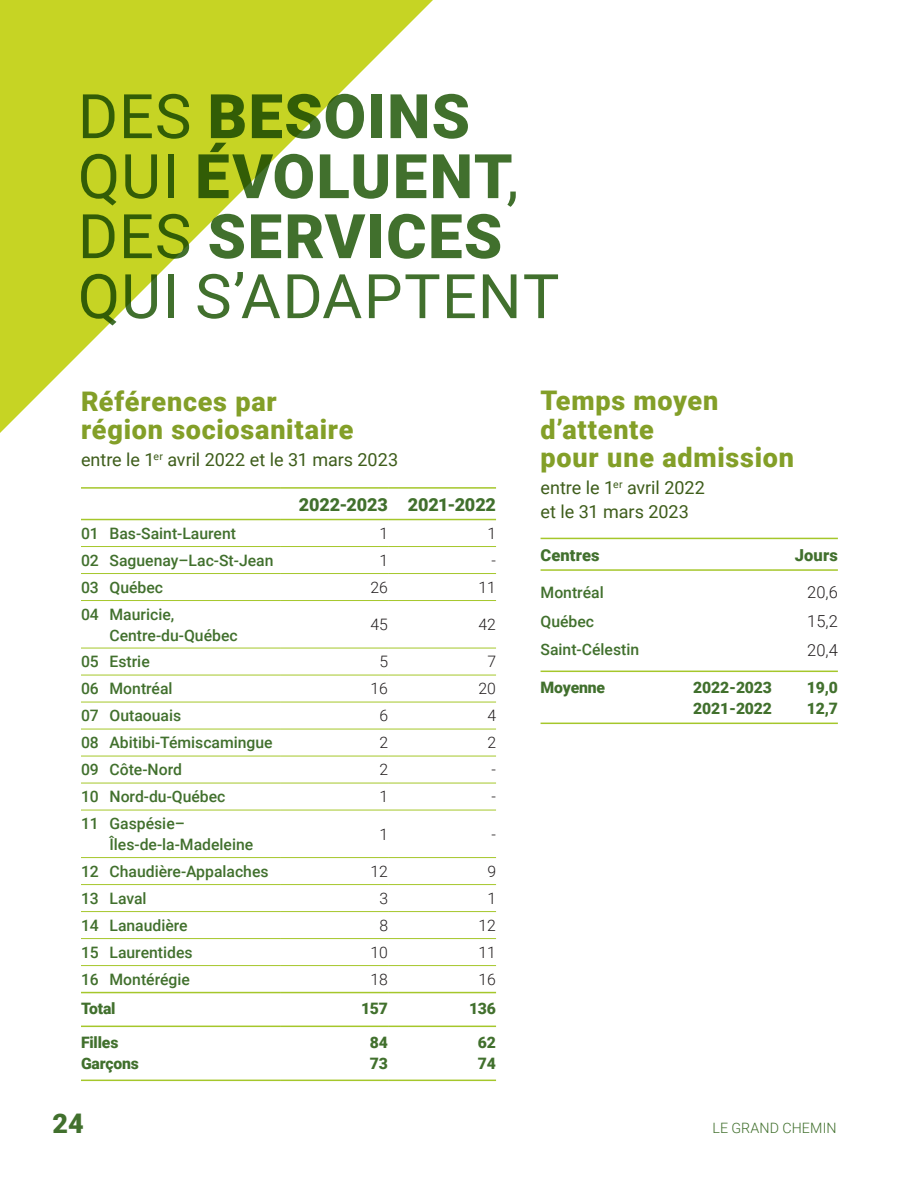
<style>
.page{position:relative;width:918px;height:1188px;background:#fff}
.page>*{position:absolute;margin:0;border:0;box-sizing:border-box;transform-origin:0 0}
.t1{font:61.5px/60px "Roboto";letter-spacing:.02em;color:#41702d}
.Titre_Tableau{font:900 27px/28.5px "Roboto";letter-spacing:.03em;color:#839f28}
.t2{font:900 27px "Roboto";color:#41702d}
.Titre_Tableau-2{font:18px/24px "Roboto";color:#3e5d1b}
.t3{font:900 18px "Roboto";letter-spacing:-.005em;color:#41702d}
.t4{font:900 16.5px "Roboto";letter-spacing:.005em;color:#41702d}
.t5{font:300 16.5px "Roboto";color:#231f20}
.t6{font:500 15.75px/21px "Roboto";color:#41702d}
.t7{font:900 15.75px/21px "Roboto";letter-spacing:-.01em;color:#41702d}
.t8{font:300 15.75px "Roboto";color:#231f20}
.t9{font:300 14.25px "Roboto";letter-spacing:.01em;color:#41702d}
.s1{font-weight:900}
</style>
<div class="page">
<hr style="left:81px;top:487px;width:199px;height:2px;background:#a5c72b">
<hr style="left:280px;top:487px;width:108px;height:2px;background:#a5c72b">
<hr style="left:388px;top:487px;width:108px;height:2px;background:#a5c72b">
<hr style="left:81px;top:546px;width:199px;height:1px;background:#a5c72b">
<hr style="left:280px;top:546px;width:108px;height:1px;background:#a5c72b">
<hr style="left:388px;top:546px;width:108px;height:1px;background:#a5c72b">
<hr style="left:81px;top:573px;width:199px;height:1px;background:#a5c72b">
<hr style="left:280px;top:573px;width:108px;height:1px;background:#a5c72b">
<hr style="left:388px;top:573px;width:108px;height:1px;background:#a5c72b">
<hr style="left:81px;top:600px;width:199px;height:1px;background:#a5c72b">
<hr style="left:280px;top:600px;width:108px;height:1px;background:#a5c72b">
<hr style="left:388px;top:600px;width:108px;height:1px;background:#a5c72b">
<hr style="left:81px;top:648px;width:199px;height:1px;background:#a5c72b">
<hr style="left:280px;top:648px;width:108px;height:1px;background:#a5c72b">
<hr style="left:388px;top:648px;width:108px;height:1px;background:#a5c72b">
<hr style="left:81px;top:675px;width:199px;height:1px;background:#a5c72b">
<hr style="left:280px;top:675px;width:108px;height:1px;background:#a5c72b">
<hr style="left:388px;top:675px;width:108px;height:1px;background:#a5c72b">
<hr style="left:81px;top:702px;width:199px;height:1px;background:#a5c72b">
<hr style="left:280px;top:702px;width:108px;height:1px;background:#a5c72b">
<hr style="left:388px;top:702px;width:108px;height:1px;background:#a5c72b">
<hr style="left:81px;top:729px;width:199px;height:1px;background:#a5c72b">
<hr style="left:280px;top:729px;width:108px;height:1px;background:#a5c72b">
<hr style="left:388px;top:729px;width:108px;height:1px;background:#a5c72b">
<hr style="left:81px;top:756px;width:199px;height:1px;background:#a5c72b">
<hr style="left:280px;top:756px;width:108px;height:1px;background:#a5c72b">
<hr style="left:388px;top:756px;width:108px;height:1px;background:#a5c72b">
<hr style="left:81px;top:783px;width:199px;height:1px;background:#a5c72b">
<hr style="left:280px;top:783px;width:108px;height:1px;background:#a5c72b">
<hr style="left:388px;top:783px;width:108px;height:1px;background:#a5c72b">
<hr style="left:81px;top:810px;width:199px;height:1px;background:#a5c72b">
<hr style="left:280px;top:810px;width:108px;height:1px;background:#a5c72b">
<hr style="left:388px;top:810px;width:108px;height:1px;background:#a5c72b">
<hr style="left:81px;top:857px;width:199px;height:1px;background:#a5c72b">
<hr style="left:280px;top:857px;width:108px;height:1px;background:#a5c72b">
<hr style="left:388px;top:857px;width:108px;height:1px;background:#a5c72b">
<hr style="left:81px;top:884px;width:199px;height:1px;background:#a5c72b">
<hr style="left:280px;top:884px;width:108px;height:1px;background:#a5c72b">
<hr style="left:388px;top:884px;width:108px;height:1px;background:#a5c72b">
<hr style="left:81px;top:911px;width:199px;height:1px;background:#a5c72b">
<hr style="left:280px;top:911px;width:108px;height:1px;background:#a5c72b">
<hr style="left:388px;top:911px;width:108px;height:1px;background:#a5c72b">
<hr style="left:81px;top:938px;width:199px;height:1px;background:#a5c72b">
<hr style="left:280px;top:938px;width:108px;height:1px;background:#a5c72b">
<hr style="left:388px;top:938px;width:108px;height:1px;background:#a5c72b">
<hr style="left:81px;top:965px;width:199px;height:1px;background:#a5c72b">
<hr style="left:280px;top:965px;width:108px;height:1px;background:#a5c72b">
<hr style="left:388px;top:965px;width:108px;height:1px;background:#a5c72b">
<hr style="left:81px;top:1026px;width:199px;height:1px;background:#a5c72b">
<hr style="left:280px;top:1026px;width:108px;height:1px;background:#a5c72b">
<hr style="left:388px;top:1026px;width:108px;height:1px;background:#a5c72b">
<hr style="left:81px;top:992px;width:199px;height:1px;background:#a5c72b">
<hr style="left:280px;top:992px;width:108px;height:1px;background:#a5c72b">
<hr style="left:388px;top:992px;width:108px;height:1px;background:#a5c72b">
<hr style="left:81px;top:1080px;width:199px;height:1px;background:#a5c72b">
<hr style="left:280px;top:1080px;width:108px;height:1px;background:#a5c72b">
<hr style="left:388px;top:1080px;width:108px;height:1px;background:#a5c72b">
<hr style="left:81px;top:519px;width:199px;height:1px;background:#a5c72b">
<hr style="left:280px;top:519px;width:108px;height:1px;background:#a5c72b">
<hr style="left:388px;top:519px;width:108px;height:1px;background:#a5c72b">
<hr style="left:541px;top:538px;width:129px;height:1px;background:#a5c72b">
<hr style="left:670px;top:538px;width:102px;height:1px;background:#a5c72b">
<hr style="left:772px;top:538px;width:66px;height:1px;background:#a5c72b">
<hr style="left:541px;top:671px;width:129px;height:1px;background:#a5c72b">
<hr style="left:670px;top:671px;width:102px;height:1px;background:#a5c72b">
<hr style="left:772px;top:671px;width:66px;height:1px;background:#a5c72b">
<hr style="left:541px;top:723px;width:129px;height:1px;background:#a5c72b">
<hr style="left:670px;top:723px;width:102px;height:1px;background:#a5c72b">
<hr style="left:772px;top:723px;width:66px;height:1px;background:#a5c72b">
<hr style="left:541px;top:569px;width:129px;height:2px;background:#a5c72b">
<hr style="left:670px;top:569px;width:102px;height:2px;background:#a5c72b">
<hr style="left:772px;top:569px;width:66px;height:2px;background:#a5c72b">
<svg style="left:0;top:0;width:433px;height:433px"></svg>
<h1 class="t1" style="left:78px;top:84px;width:483px">DES <span class="s1">BESOINS<br></span>QUI <span class="s1">ÉVOLUENT</span>,<br>DES <span class="s1">SERVICES<br></span>QUI S’ADAPTENT</h1>
<p class="Titre_Tableau" style="left:81px;top:386px;width:274px">Références par région sociosanitaire</p>
<p class="Titre_Tableau-2" style="left:81px;top:447px;width:319px">entre le 1<sup>er</sup> avril 2022 et le 31 mars 2023</p>
<p class="t3" style="left:299px;top:492px;width:91px">2022-2023</p>
<p class="t3" style="left:408px;top:492px;width:90px">2021-2022</p>
<p class="t6" style="left:81px;top:522px;width:157px">01 Bas-Saint-Laurent</p>
<p class="t8" style="left:379px;top:522px;width:10px">1</p>
<p class="t8" style="left:487px;top:522px;width:10px">1</p>
<p class="t6" style="left:81px;top:549px;width:194px">02 Saguenay–Lac-St-Jean</p>
<p class="t8" style="left:379px;top:549px;width:10px">1</p>
<p class="t8" style="left:492px;top:549px;width:6px">-</p>
<p class="t6" style="left:81px;top:576px;width:84px">03 Québec</p>
<p class="t8" style="left:371px;top:576px;width:19px">26</p>
<p class="t8" style="left:479px;top:576px;width:19px">11</p>
<p class="t6" style="left:110px;top:603px;width:130px;text-indent:-28px">04 Mauricie,<br>Centre-du-Québec</p>
<p class="t8" style="left:371px;top:614px;width:19px">45</p>
<p class="t8" style="left:479px;top:614px;width:19px">42</p>
<p class="t6" style="left:81px;top:651px;width:70px">05 Estrie</p>
<p class="t8" style="left:379px;top:651px;width:10px">5</p>
<p class="t8" style="left:487px;top:651px;width:10px">7</p>
<p class="t6" style="left:81px;top:678px;width:93px">06 Montréal</p>
<p class="t8" style="left:371px;top:678px;width:19px">16</p>
<p class="t8" style="left:479px;top:678px;width:19px">20</p>
<p class="t6" style="left:81px;top:705px;width:102px">07 Outaouais</p>
<p class="t8" style="left:379px;top:705px;width:10px">6</p>
<p class="t8" style="left:487px;top:705px;width:10px">4</p>
<p class="t6" style="left:81px;top:732px;width:193px">08 Abitibi-Témiscamingue</p>
<p class="t8" style="left:379px;top:732px;width:10px">2</p>
<p class="t8" style="left:487px;top:732px;width:10px">2</p>
<p class="t6" style="left:81px;top:759px;width:103px">09 Côte-Nord</p>
<p class="t8" style="left:379px;top:759px;width:10px">2</p>
<p class="t8" style="left:492px;top:759px;width:6px">-</p>
<p class="t6" style="left:81px;top:786px;width:146px">10 Nord-du-Québec</p>
<p class="t8" style="left:379px;top:786px;width:10px">1</p>
<p class="t8" style="left:492px;top:786px;width:6px">-</p>
<p class="t6" style="left:110px;top:813px;width:145px;text-indent:-28px">11 Gaspésie–<br>Îles-de-la-Madeleine</p>
<p class="t8" style="left:379px;top:823px;width:10px">1</p>
<p class="t8" style="left:492px;top:823px;width:6px">-</p>
<p class="t6" style="left:81px;top:860px;width:189px">12 Chaudière-Appalaches</p>
<p class="t8" style="left:371px;top:860px;width:19px">12</p>
<p class="t8" style="left:487px;top:860px;width:10px">9</p>
<p class="t6" style="left:81px;top:887px;width:67px">13 Laval</p>
<p class="t8" style="left:379px;top:887px;width:10px">3</p>
<p class="t8" style="left:487px;top:887px;width:10px">1</p>
<p class="t6" style="left:81px;top:914px;width:108px">14 Lanaudière</p>
<p class="t8" style="left:379px;top:914px;width:10px">8</p>
<p class="t8" style="left:479px;top:914px;width:19px">12</p>
<p class="t6" style="left:81px;top:941px;width:113px">15 Laurentides</p>
<p class="t8" style="left:371px;top:941px;width:19px">10</p>
<p class="t8" style="left:479px;top:941px;width:19px">11</p>
<p class="t6" style="left:81px;top:968px;width:110px">16 Montérégie</p>
<p class="t8" style="left:371px;top:968px;width:19px">18</p>
<p class="t8" style="left:479px;top:968px;width:19px">16</p>
<p class="t7" style="left:81px;top:997px;width:36px">Total</p>
<p class="t7" style="left:361px;top:997px;width:29px">157</p>
<p class="t7" style="left:469px;top:997px;width:29px">136</p>
<p class="t7" style="left:81px;top:1031px;width:59px">Filles<br>Garçons</p>
<p class="t7" style="left:370px;top:1031px;width:20px">84<br>73</p>
<p class="t7" style="left:478px;top:1031px;width:20px">62<br>74</p>
<p class="Titre_Tableau" style="left:541px;top:385px;width:255px">Temps moyen d’attente<br>pour une admission</p>
<p class="Titre_Tableau-2" style="left:541px;top:475px;width:166px">entre le 1<sup>er</sup> avril 2022 et le 31 mars 2023</p>
<p class="t4" style="left:541px;top:543px;width:61px">Centres</p>
<p class="t4" style="left:795px;top:543px;width:44px">Jours</p>
<p class="t6" style="left:541px;top:581px;width:65px">Montréal</p>
<p class="t5" style="left:807px;top:580px;width:32px">20,6</p>
<p class="t6" style="left:541px;top:610px;width:55px">Québec</p>
<p class="t5" style="left:807px;top:609px;width:32px">15,2</p>
<p class="t6" style="left:541px;top:639px;width:100px">Saint-Célestin</p>
<p class="t5" style="left:807px;top:639px;width:32px">20,4</p>
<p class="t7" style="left:541px;top:676px;width:66px">Moyenne</p>
<p class="t7" style="left:693px;top:676px;width:80px">2022-2023<br>2021-2022</p>
<p class="t7" style="left:807px;top:676px;width:33px">19,0<br>12,7</p>
<h2 class="t2" style="left:52px;top:1105px;width:33px">24</h2>
<p class="t9" style="left:712px;top:1118px;width:126px">LE GRAND CHEMIN</p>
</div>
